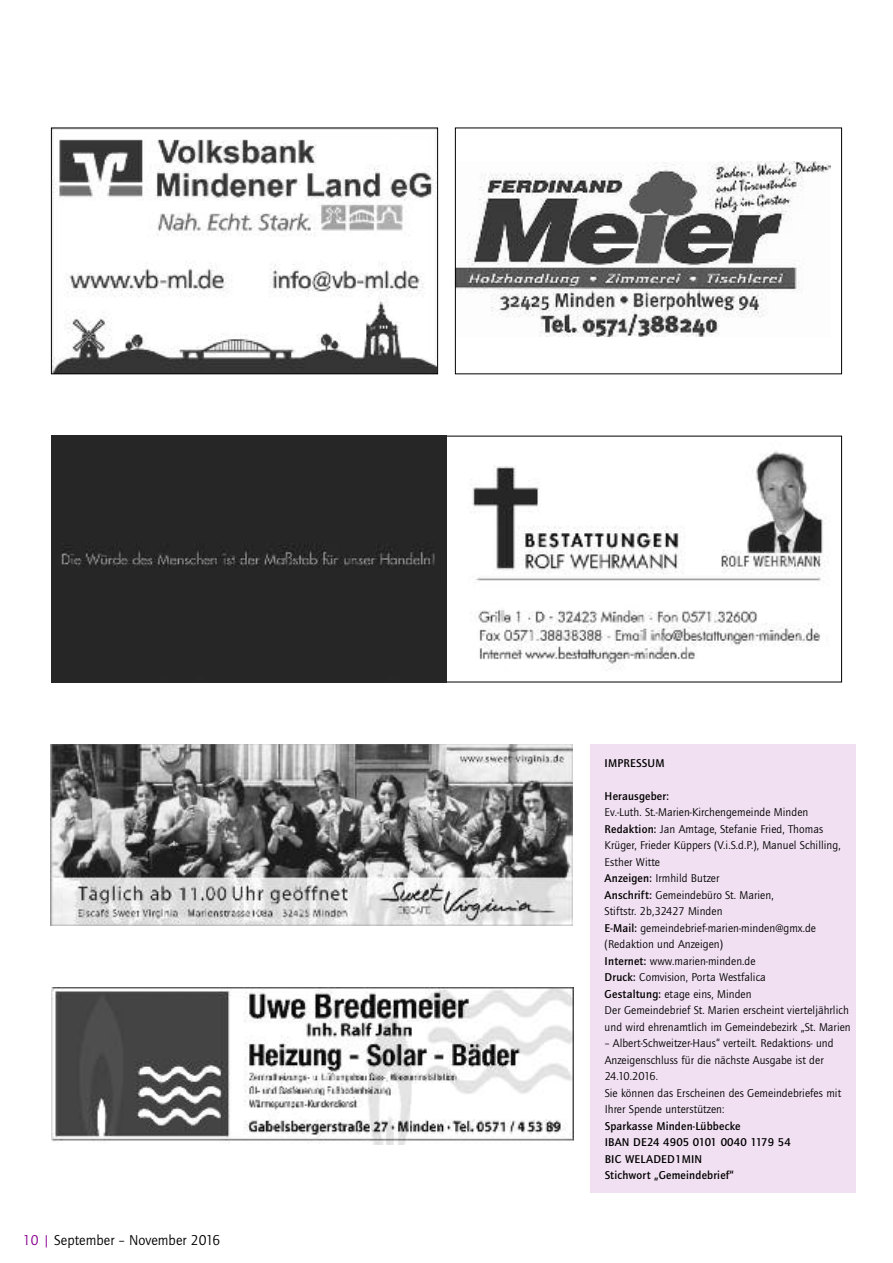
<style>
.page{position:relative;width:893px;height:1263px;background:#fff}
.page>*{position:absolute;margin:0;border:0;box-sizing:border-box;transform-origin:0 0}
.t1{font:14.7px "Quay Itc T";letter-spacing:.005em;color:#000}
.t2{font:11.7px/16.5px "Quay Itc T";letter-spacing:.005em;color:#000}
.t3{font:700 11.7px/16.5px "Quay Itc T";letter-spacing:.015em;color:#000}
.s1{color:#880090}
.s2{font-weight:700}
</style>
<div class="page">
<img style="left:472px;top:451px;width:354px;height:220px">
<div style="left:51px;top:436px;width:395px;height:246px;background:#262626"></div>
<div style="left:590px;top:744px;width:265px;height:448px;background:#f1e0f2"></div>
<img style="left:457px;top:161px;width:374px;height:176px">
<div style="left:455px;top:128px;width:387px;height:246px;border:1px solid #000"></div>
<img style="left:53px;top:132px;width:383px;height:240px">
<div style="left:51px;top:128px;width:387px;height:246px;border:1px solid #000"></div>
<img style="left:51px;top:987px;width:523px;height:157px">
<img style="left:50px;top:744px;width:522px;height:182px">
<p class="t1" style="left:23px;top:1231px;width:199px"><span class="s1">10 |</span> September – November 2016</p>
<p class="t3" style="left:605px;top:754px;width:61px">IMPRESSUM</p>
<p class="t3" style="left:605px;top:787px;width:66px">Herausgeber:</p>
<p class="t2" style="left:605px;top:804px;width:248px">Ev.-Luth. St.-Marien-Kirchengemeinde Minden <span class="s2">Redaktion:</span> Jan Amtage, Stefanie Fried, Thomas Krüger, Frieder Küppers (V.i.S.d.P.), Manuel Schilling, Esther Witte<br><span class="s2">Anzeigen:</span> Irmhild Butzer<br><span class="s2">Anschrift:</span> Gemeindebüro St. Marien,<br>Stiftstr. 2b,32427 Minden<br><span class="s2">E-Mail:</span> gemeindebrief-marien-minden@gmx.de (Redaktion und Anzeigen)<br><span class="s2">Internet:</span> www.marien-minden.de<br><span class="s2">Druck:</span> Comvision, Porta Westfalica<br><span class="s2">Gestaltung:</span> etage eins, Minden<br>Der Gemeindebrief St. Marien erscheint vierteljährlich und wird ehrenamtlich im Gemeindebezirk „St. Marien</p>
<p class="t2" style="left:605px;top:1035px;width:238px">– Albert-Schweitzer-Haus“ verteilt. Redaktions- und Anzeigenschluss für die nächste Ausgabe ist der 24.10.2016.<br>Sie können das Erscheinen des Gemeindebriefes mit Ihrer Spende unterstützen:</p>
<p class="t3" style="left:605px;top:1117px;width:188px">Sparkasse Minden-Lübbecke<br>IBAN DE24 4905 0101 0040 1179 54<br>BIC WELADED1MIN<br>Stichwort „Gemeindebrief“</p>
</div>
